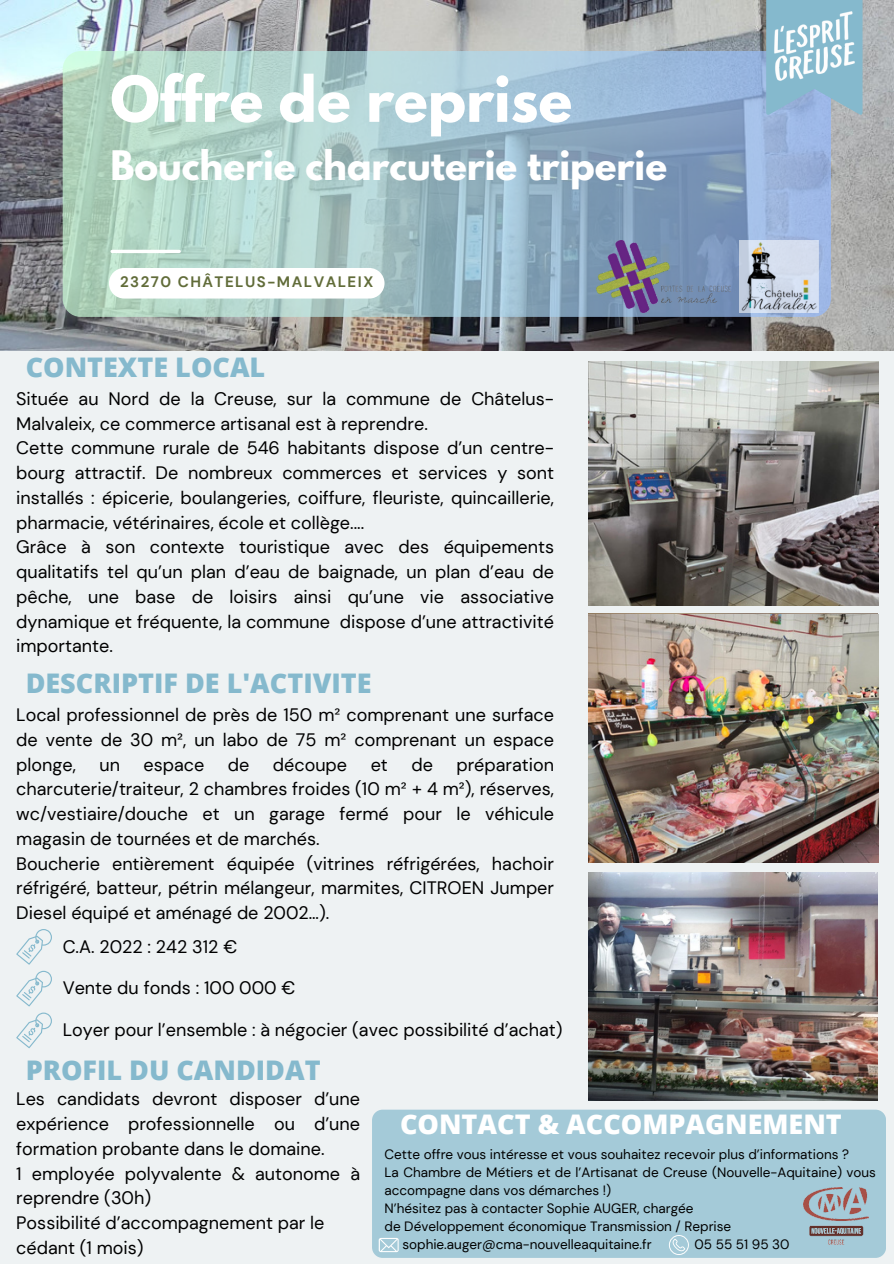
<style>
.page{position:relative;width:894px;height:1264px;background:#fff}
.page>*{position:absolute;margin:0;border:0;box-sizing:border-box;transform-origin:0 0}
.t1{font:700 55.95px "League Spartan";color:#fff}
.t2{font:700 36px "League Spartan";color:#fff}
.t3{font:800 27px "Open Sans";color:#85b9cd}
.t4{font:800 27px "Open Sans";color:#fff}
.t5{font:18px/24.8px "DM Sans";color:#000}
.t6{font:700 15.15px "DM Sans";letter-spacing:.1em;color:#616c39}
.t7{font:13.5px/18px "DM Sans";color:#000}
</style>
<div class="page">
<div style="left:0;top:0;width:893px;height:1263px;background:#eef2f3"></div>
<img style="left:0;top:0;width:893px;height:351px">
<svg style="left:63px;top:51px;width:767px;height:266px;background:#a1c0c9"></svg>
<hr style="left:112px;top:250px;width:67px;height:3px;background:#fff">
<div style="left:109px;top:268px;width:275px;height:30px;background:#fff;border-radius:15px"></div>
<svg style="left:16px;top:1012px;width:36px;height:36px"></svg>
<img style="left:581px;top:241px;width:149px;height:72px">
<div style="left:372px;top:1109px;width:513px;height:148px;background:#a4cad8;border-radius:11px"></div>
<svg style="left:378px;top:1238px;width:20px;height:14px"></svg>
<svg style="left:16px;top:970px;width:36px;height:36px"></svg>
<svg style="left:766px;top:104px;width:96px;height:11px"></svg>
<img style="left:750px;top:0;width:128px;height:104px">
<img style="left:739px;top:241px;width:78px;height:72px">
<img style="left:588px;top:361px;width:289px;height:244px">
<img style="left:588px;top:615px;width:290px;height:247px">
<svg style="left:669px;top:1235px;width:19px;height:19px"></svg>
<svg style="left:16px;top:929px;width:36px;height:35px"></svg>
<img style="left:803px;top:1187px;width:65px;height:57px">
<img style="left:588px;top:872px;width:288px;height:228px">
<h1 class="t1" style="left:110px;top:71px;width:463px">Offre de reprise</h1>
<h1 class="t2" style="left:110px;top:148px;width:558px">Boucherie charcuterie triperie</h1>
<p class="t6" style="left:120px;top:271px;width:255px">23270 CHÂTELUS-MALVALEIX</p>
<h2 class="t3" style="left:26px;top:348px;width:241px">CONTEXTE LOCAL</h2>
<p class="t5" style="left:16px;top:386px;width:539px">Située au Nord de la Creuse, sur la commune de Châtelus-Malvaleix, ce commerce artisanal est à reprendre.<br>Cette commune rurale de 546 habitants dispose d’un centre&shy;bourg attractif. De nombreux commerces et services y sont installés : épicerie, boulangeries, coiffure, fleuriste, quincaillerie, pharmacie, vétérinaires, école et collège....<br>Grâce à son contexte touristique avec des équipements qualitatifs tel qu’un plan d’eau de baignade, un plan d’eau de pêche, une base de loisirs ainsi qu’une vie associative dynamique et fréquente, la commune dispose d’une attractivité importante.</p>
<h4 class="t3" style="left:26px;top:664px;width:347px">DESCRIPTIF DE L'ACTIVITE</h4>
<h4 class="t5" style="left:16px;top:702px;width:539px;text-align:justify">Local professionnel de près de 150 m² comprenant une surface de vente de 30 m², un labo de 75 m² comprenant un espace plonge,</h4>
<h4 class="t5" style="left:16px;top:752px;width:539px;text-indent:440px">préparation charcuterie/traiteur, 2 chambres froides (10 m² + 4 m²), réserves, wc/vestiaire/douche et un garage fermé pour le véhicule magasin de tournées et de marchés.<br>Boucherie entièrement équipée (vitrines réfrigérées, hachoir réfrigéré, batteur, pétrin mélangeur, marmites, CITROEN Jumper Diesel équipé et aménagé de 2002…).</h4>
<h4 class="t5" style="left:99px;top:752px;width:22px">un</h4>
<h4 class="t5" style="left:143px;top:752px;width:62px">espace</h4>
<h4 class="t5" style="left:228px;top:752px;width:23px">de</h4>
<h4 class="t5" style="left:273px;top:752px;width:76px">découpe</h4>
<h4 class="t5" style="left:370px;top:752px;width:19px">et</h4>
<h4 class="t5" style="left:411px;top:752px;width:23px">de</h4>
<h2 class="t5" style="left:63px;top:934px;width:176px">C.A. 2022 : 242 312 €</h2>
<h4 class="t5" style="left:63px;top:975px;width:234px">Vente du fonds : 100 000 €</h4>
<p class="t5" style="left:63px;top:1017px;width:501px">Loyer pour l’ensemble : à négocier (avec possibilité d’achat)</p>
<h3 class="t3" style="left:26px;top:1050px;width:296px">PROFIL DU CANDIDAT</h3>
<p class="t5" style="left:16px;top:1086px;width:345px">Les candidats devront disposer d’une expérience professionnelle ou d’une formation probante dans le domaine.<br>1 employée polyvalente &amp; autonome à reprendre (30h)<br>Possibilité d’accompagnement par le cédant (1 mois)</p>
<p class="t4" style="left:400px;top:1105px;width:443px">CONTACT &amp; ACCOMPAGNEMENT</p>
<h5 class="t7" style="left:384px;top:1145px;width:466px">Cette offre vous intéresse et vous souhaitez recevoir plus d’informations ?</h5>
<p class="t7" style="left:384px;top:1163px;width:493px">La Chambre de Métiers et de l’Artisanat de Creuse (Nouvelle-Aquitaine) vous accompagne dans vos démarches !)</p>
<p class="t7" style="left:384px;top:1199px;width:310px">N’hésitez pas à contacter Sophie AUGER, chargée</p>
<h2 class="t7" style="left:384px;top:1217px;width:348px">de Développement économique Transmission / Reprise</h2>
<p class="t7" style="left:402px;top:1235px;width:250px">sophie.auger@cma-nouvelleaquitaine.fr</p>
<p class="t7" style="left:694px;top:1235px;width:96px">05 55 51 95 30</p>
</div>
